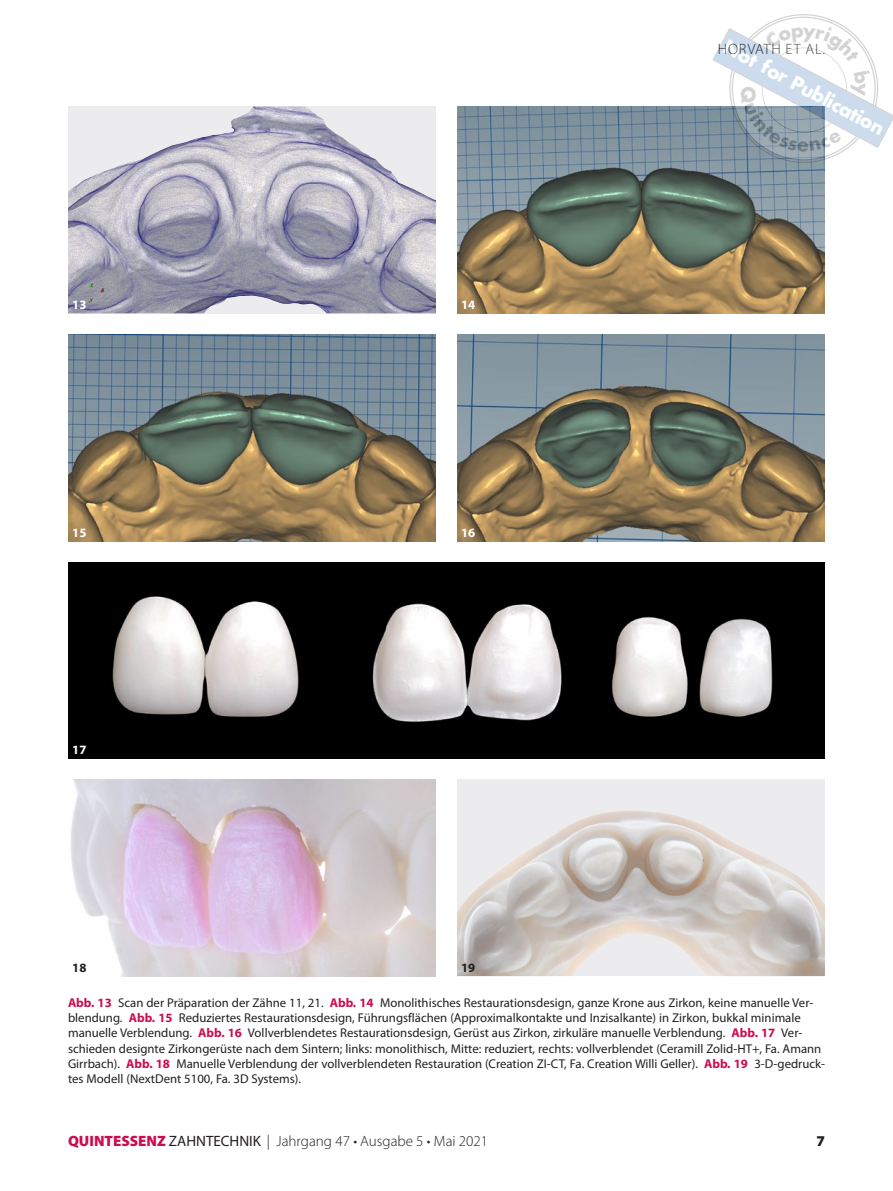
<style>
.page{position:relative;width:893px;height:1191px;background:#fff}
.page>*{position:absolute;margin:0;border:0;box-sizing:border-box;transform-origin:0 0}
.t1{font:700 21px "Futura T";color:#fff}
.t2{font:300 15px "Myriad Pro";color:#231f20}
.t3{font:300 15px "Myriad Pro";letter-spacing:.05em;color:#231f20}
.t4{font:900 15px "Myriad Pro";color:#231f20}
.t5{font:12.75px/15.3px "Myriad Pro";color:#231f20}
.t6{font:700 12.75px "Myriad Pro";color:#fff}
.t7{font:700 12.75px "Myriad Pro";color:#231f20}
.s1{font-weight:700;color:#cc0d4d}
.s2{font-weight:900;color:#cc0d4d}
.s3{font-weight:400}
</style>
<div class="page">
<svg style="left:68px;top:106px;width:368px;height:207px;background:#b5b3c1"></svg>
<img style="left:68px;top:106px;width:185px;height:29px">
<img style="left:457px;top:106px;width:368px;height:207px">
<img style="left:68px;top:334px;width:368px;height:207px">
<img style="left:457px;top:334px;width:368px;height:207px">
<img style="left:68px;top:562px;width:757px;height:196px">
<img style="left:70px;top:779px;width:366px;height:197px">
<svg style="left:457px;top:779px;width:368px;height:197px;background:#d9d4d2"></svg>
<img style="left:575px;top:810px;width:53px;height:11px">
<svg style="left:712px;top:14px;width:181px;height:150px"></svg>
<p class="t6" style="left:72px;top:300px;width:16px">13</p>
<p class="t6" style="left:461px;top:300px;width:16px">14</p>
<p class="t6" style="left:72px;top:528px;width:16px">15</p>
<p class="t6" style="left:461px;top:528px;width:16px">16</p>
<p class="t6" style="left:72px;top:745px;width:16px">17</p>
<p class="t7" style="left:72px;top:962px;width:16px">18</p>
<p class="t7" style="left:461px;top:962px;width:16px">19</p>
<h1 class="t1" style="left:729px;top:37px;width:181px;rotate:28deg">Not for Publication</h1>
<p class="t3" style="left:718px;top:42px;width:108px">hOrVAth Et AL.</p>
<p class="t5" style="left:68px;top:995px;width:758px"><span class="s1">Abb. 13</span> Scan der Präparation der Zähne 11, 21. <span class="s1">Abb. 14</span> Monolithisches Restaurationsdesign, ganze Krone aus Zirkon, keine manuelle Ver&shy;blendung. <span class="s1">Abb. 15</span> Reduziertes Restaurationsdesign, Führungsflächen (Approximalkontakte und Inzisalkante) in Zirkon, bukkal minimale manuelle Verblendung. <span class="s1">Abb. 16</span> Vollverblendetes Restaurationsdesign, Gerüst aus Zirkon, zirkuläre manuelle Verblendung. <span class="s1">Abb. 17</span> Ver&shy;schieden designte Zirkongerüste nach dem Sintern; links: monolithisch, Mitte: reduziert, rechts: vollverblendet (Ceramill Zolid-HT+, Fa. Amann Girrbach). <span class="s1">Abb. 18</span> Manuelle Verblendung der vollverblendeten Restauration (Creation ZI-CT, Fa. Creation Willi Geller). <span class="s1">Abb. 19</span> 3-D-gedruck&shy;tes Modell (NextDent 5100, Fa. 3D Systems).</p>
<p class="t2" style="left:68px;top:1134px;width:422px"><span class="s2">QUINTESSENZ</span> <span class="s3">ZAHNTECHNIK</span> | Jahrgang 47 • Ausgabe 5 • Mai 2021</p>
<p class="t4" style="left:816px;top:1135px;width:10px">7</p>
</div>
